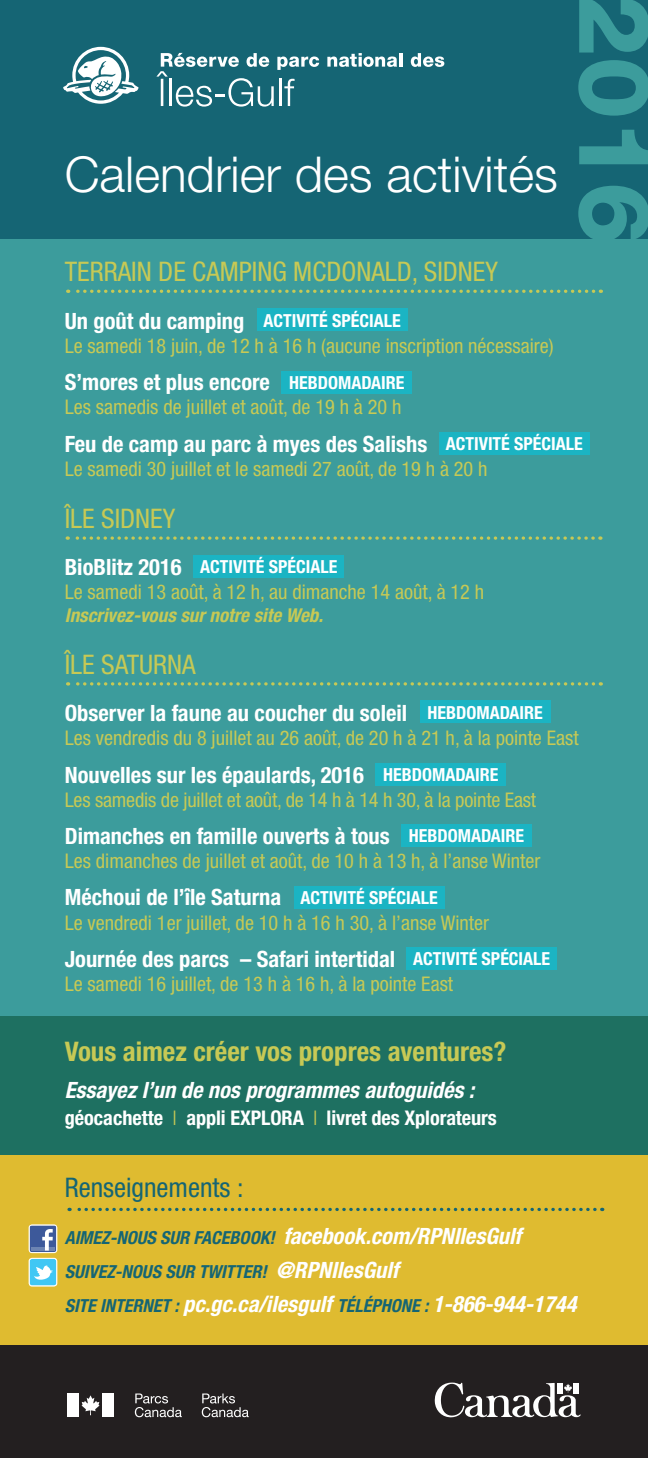
<style>
.page{position:relative;width:648px;height:1458px;background:#fff}
.page>*{position:absolute;margin:0;border:0;box-sizing:border-box;transform-origin:0 0}
.t1{font:300 49.5px "Helvetica Neue LT Std";color:#fff}
.Special_events_progr{font:condensed 27px "Helvetica Neue";color:#c7c955}
.t2{font:700 condensed 27px "Helvetica Neue";color:#c7c955}
.t3{font:condensed 27px "Helvetica Neue";color:#156574}
.t4{font:700 condensed 22.5px "Helvetica Neue";color:#fff}
.t5{font:italic 700 condensed 22.5px "Helvetica Neue";color:#fff}
.t6{font:condensed 20.25px "Helvetica Neue";color:#c7c955}
.t7{font:700 condensed 20.25px "Helvetica Neue";letter-spacing:-.005em;color:#fff}
.t8{font:italic 700 condensed 19.12px "Helvetica Neue";color:#c7c955}
.t9{font:700 condensed 18px "Helvetica Neue";color:#fff}
.t10{font:italic 700 condensed 18px "Helvetica Neue";color:#156574}
.s1{font-weight:300;color:#c7c955}
.s2{font-size:18px;color:#156574}
.s3{font-size:22.5px;color:#fff}
</style>
<div class="page">
<div style="left:0;top:1155px;width:648px;height:202px;background:#dfbb30"></div>
<div style="left:0;top:1016px;width:648px;height:139px;background:#1e7061"></div>
<div style="left:0;top:210px;width:648px;height:806px;background:#3c9c9c"></div>
<div style="left:0;top:0;width:648px;height:238px;background:#156574"></div>
<svg style="left:156px;top:53px;width:163px;height:54px"></svg>
<svg style="left:327px;top:53px;width:70px;height:14px"></svg>
<hr style="left:399px;top:53px;width:3px;height:14px;background:#fff">
<svg style="left:411px;top:53px;width:33px;height:14px"></svg>
<svg style="left:63px;top:47px;width:76px;height:57px"></svg>
<div style="left:0;top:1346px;width:648px;height:112px;background:#231f20"></div>
<svg style="left:434px;top:1382px;width:147px;height:36px"></svg>
<div style="left:573px;top:1383px;width:6px;height:11px;background:#fff"></div>
<div style="left:67px;top:1394px;width:12px;height:23px;background:#fff"></div>
<svg style="left:82px;top:1395px;width:18px;height:20px"></svg>
<div style="left:102px;top:1394px;width:12px;height:23px;background:#fff"></div>
<svg style="left:202px;top:1394px;width:47px;height:23px"></svg>
<svg style="left:135px;top:1394px;width:47px;height:23px"></svg>
<svg style="left:29px;top:1225px;width:28px;height:61px;background:#7eabc3"></svg>
<div style="left:29px;top:1258px;width:28px;height:28px;border:1px solid #fff;border-radius:3px"></div>
<svg style="left:69px;top:1208px;width:526px;height:3px"></svg>
<svg style="left:68px;top:290px;width:526px;height:3px"></svg>
<svg style="left:67px;top:536px;width:526px;height:4px"></svg>
<svg style="left:68px;top:682px;width:526px;height:4px"></svg>
<div style="left:257px;top:308px;width:150px;height:23px;background:#1bb4c3"></div>
<div style="left:281px;top:371px;width:131px;height:23px;background:#1bb4c3"></div>
<svg style="left:578px;top:0;width:70px;height:239px"></svg>
<div style="left:194px;top:555px;width:150px;height:23px;background:#1bb4c3"></div>
<div style="left:294px;top:886px;width:150px;height:23px;background:#1bb4c3"></div>
<div style="left:407px;top:947px;width:150px;height:23px;background:#1bb4c3"></div>
<div style="left:420px;top:701px;width:130px;height:22px;background:#1bb4c3"></div>
<div style="left:401px;top:824px;width:131px;height:23px;background:#1bb4c3"></div>
<div style="left:375px;top:763px;width:131px;height:23px;background:#1bb4c3"></div>
<div style="left:439px;top:432px;width:151px;height:23px;background:#1bb4c3"></div>
<p class="t1" style="left:65px;top:144px;width:495px">Calendrier des activités</p>
<p class="Special_events_progr" style="left:65px;top:256px;width:435px">TERRAIN DE CAMPING MCDONALD, SIDNEY</p>
<p class="t4" style="left:65px;top:307px;width:181px">Un goût du camping</p>
<p class="t6" style="left:65px;top:334px;width:490px">Le samedi 18 juin, de 12 h à 16 h (aucune inscription nécessaire)</p>
<p class="t4" style="left:65px;top:369px;width:207px">S’mores et plus encore</p>
<p class="t6" style="left:65px;top:396px;width:338px">Les samedis de juillet et août, de 19 h à 20 h</p>
<p class="t4" style="left:65px;top:430px;width:364px">Feu de camp au parc à myes des Salishs</p>
<p class="t6" style="left:65px;top:457px;width:424px">Le samedi 30 juillet et le samedi 27 août, de 19 h à 20 h</p>
<p class="Special_events_progr" style="left:65px;top:502px;width:112px">ÎLE SIDNEY</p>
<p class="t4" style="left:65px;top:553px;width:118px">BioBlitz 2016</p>
<p class="t6" style="left:65px;top:580px;width:421px">Le samedi 13 août, à 12 h, au dimanche 14 août, à 12 h</p>
<p class="t8" style="left:65px;top:604px;width:260px">Inscrivez-vous sur notre site Web.</p>
<p class="Special_events_progr" style="left:65px;top:649px;width:133px">ÎLE SATURNA</p>
<p class="t4" style="left:65px;top:700px;width:344px">Observer la faune au coucher du soleil</p>
<p class="t6" style="left:65px;top:727px;width:515px">Les vendredis du 8 juillet au 26 août, de 20 h à 21 h, à la pointe East</p>
<p class="t4" style="left:65px;top:761px;width:301px">Nouvelles sur les épaulards, 2016</p>
<p class="t6" style="left:65px;top:788px;width:473px">Les samedis de juillet et août, de 14 h à 14 h 30, à la pointe East</p>
<p class="t4" style="left:65px;top:822px;width:327px">Dimanches en famille ouverts à tous</p>
<p class="t6" style="left:65px;top:849px;width:477px">Les dimanches de juillet et août, de 10 h à 13 h, à l’anse Winter</p>
<p class="t4" style="left:65px;top:884px;width:218px">Méchoui de l’île Saturna</p>
<p class="t6" style="left:65px;top:911px;width:426px">Le vendredi 1er juillet, de 10 h à 16 h 30, à l’anse Winter</p>
<p class="t4" style="left:65px;top:945px;width:332px">Journée des parcs – Safari intertidal</p>
<p class="t6" style="left:65px;top:972px;width:390px">Le samedi 16 juillet, de 13 h à 16 h, à la pointe East</p>
<p class="t9" style="left:263px;top:309px;width:139px">ACTIVITÉ SPÉCIALE</p>
<p class="t9" style="left:289px;top:372px;width:117px">HEBDOMADAIRE</p>
<p class="t9" style="left:446px;top:433px;width:139px">ACTIVITÉ SPÉCIALE</p>
<p class="t9" style="left:200px;top:555px;width:139px">ACTIVITÉ SPÉCIALE</p>
<p class="t9" style="left:428px;top:702px;width:117px">HEBDOMADAIRE</p>
<p class="t9" style="left:383px;top:764px;width:117px">HEBDOMADAIRE</p>
<p class="t9" style="left:409px;top:825px;width:117px">HEBDOMADAIRE</p>
<p class="t9" style="left:301px;top:887px;width:139px">ACTIVITÉ SPÉCIALE</p>
<p class="t9" style="left:413px;top:948px;width:139px">ACTIVITÉ SPÉCIALE</p>
<p class="t2" style="left:65px;top:1035px;width:443px">Vous aimez créer vos propres aventures?</p>
<p class="t5" style="left:65px;top:1077px;width:411px">Essayez l’un de nos programmes autoguidés :</p>
<p class="t7" style="left:65px;top:1106px;width:434px">géocachette <span class="s1">I</span> appli EXPLORA <span class="s1">I</span> livret des Xplorateurs</p>
<p class="t3" style="left:65px;top:1172px;width:180px">Renseignements :</p>
<p class="t5" style="left:65px;top:1223px;width:458px"><span class="s2">AIMEZ-NOUS SUR FACEBOOK!</span> facebook.com/RPNIlesGulf</p>
<p class="t10" style="left:65px;top:1261px;width:335px">SUIVEZ-NOUS SUR TWITTER! <span class="s3">@RPNIlesGulf</span></p>
<p class="t5" style="left:65px;top:1290px;width:513px"><span class="s2">SITE INTERNET :</span> pc.gc.ca/ilesgulf <span class="s2">TÉLÉPHONE :</span> 1-866-944-1744</p>
</div>
